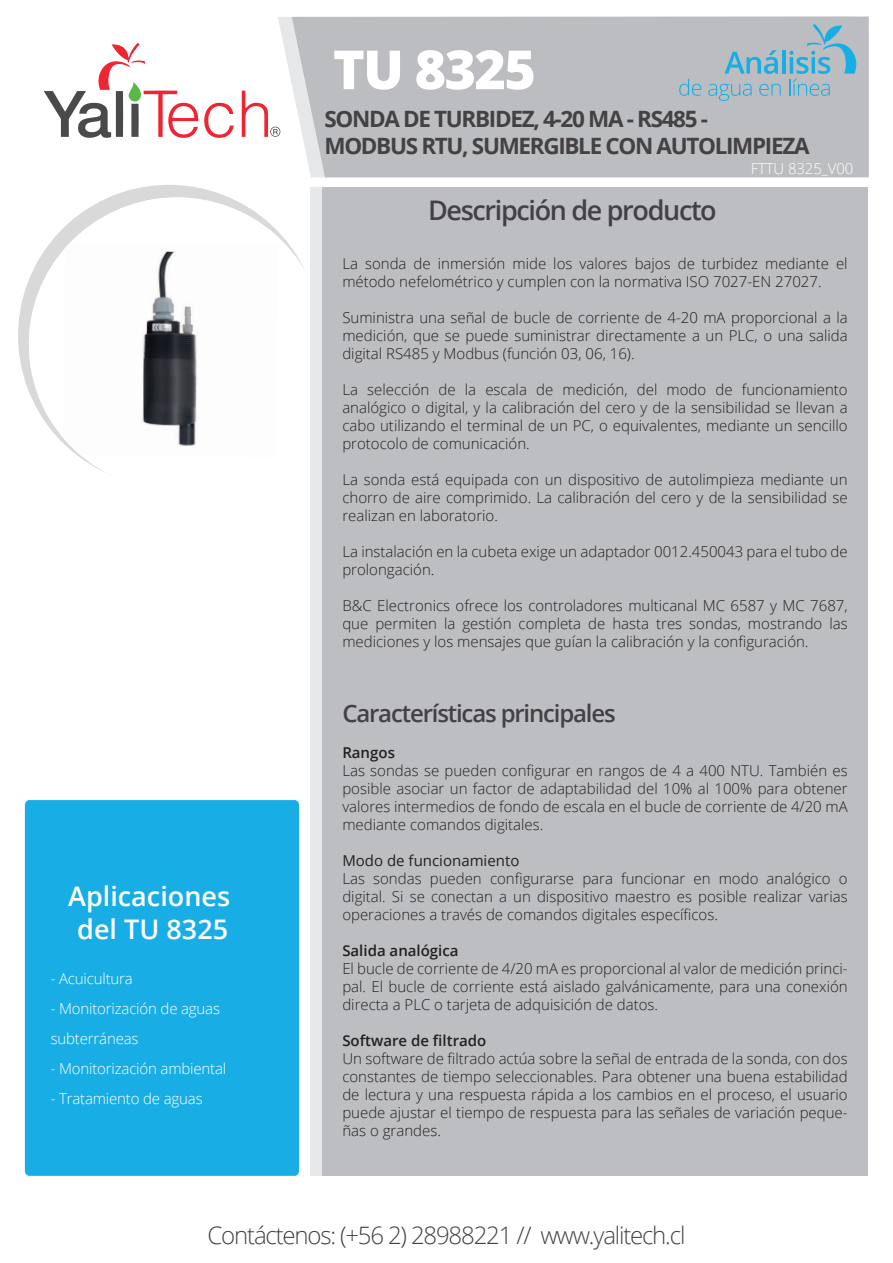
<style>
.page{position:relative;width:893px;height:1263px;background:#fff}
.page>*{position:absolute;margin:0;border:0;box-sizing:border-box;transform-origin:0 0}
.t1{font:800 54px "Open Sans";letter-spacing:-.03em;color:#fff}
.t2{font:600 27px "Open Sans";letter-spacing:-.05em;color:#444146}
.t3{font:600 27px/32.4px "Open Sans";color:#fff;text-align:center}
.t4{font:300 24px "Open Sans";letter-spacing:-.05em;color:#444145}
.t5{font:600 24px "Open Sans";letter-spacing:-.05em;color:#444146}
.t6{font:700 22.5px/27px "Open Sans";letter-spacing:-.06em;color:#444145}
.t7{font:300 15px/18px "Open Sans";color:#231f20;text-align:justify}
.t8{font:300 15px/30px "Open Sans";letter-spacing:-.01em;color:#fff}
.t9{font:600 15px "Open Sans";color:#231f20}
.t10{font:15px "Open Sans";color:#231f20}
</style>
<div class="page">
<svg style="left:278px;top:17px;width:14px;height:116px"></svg>
<div style="left:292px;top:17px;width:577px;height:160px;background:#bcbdc0"></div>
<svg style="left:204px;top:103px;width:30px;height:35px"></svg>
<svg style="left:44px;top:43px;width:154px;height:95px"></svg>
<svg style="left:242px;top:91px;width:38px;height:46px"></svg>
<svg style="left:725px;top:50px;width:53px;height:24px"></svg>
<hr style="left:782px;top:50px;width:3px;height:24px;background:#15aee5">
<svg style="left:679px;top:79px;width:22px;height:17px"></svg>
<svg style="left:708px;top:84px;width:44px;height:17px"></svg>
<svg style="left:759px;top:84px;width:22px;height:12px"></svg>
<svg style="left:789px;top:24px;width:67px;height:72px;background:#97b9c7"></svg>
<svg style="left:18px;top:185px;width:293px;height:164px"></svg>
<svg style="left:19px;top:197px;width:292px;height:303px"></svg>
<img style="left:63px;top:242px;width:215px;height:215px">
<div style="left:322px;top:187px;width:546px;height:989px;background:#bdbec1"></div>
<div style="left:25px;top:800px;width:274px;height:376px;background:#18aee5;border-radius:5px"></div>
<h1 class="t1" style="left:333px;top:28px;width:205px">TU 8325</h1>
<h3 class="t6" style="left:324px;top:105px;width:487px">SONDA DE TURBIDEZ, 4-20 MA - RS485 -<br>MODBUS RTU, SUMERGIBLE CON AUTOLIMPIEZA</h3>
<p class="t8" style="left:751px;top:154px;width:104px">FTTU 8325_V00</p>
<h2 class="t3" style="left:68px;top:880px;width:164px">Aplicaciones del TU 8325</h2>
<p class="t8" style="left:51px;top:963px;width:84px">- Acuicultura</p>
<p class="t8" style="left:51px;top:993px;width:171px">- Monitorización de aguas subterráneas</p>
<p class="t8" style="left:51px;top:1053px;width:177px">- Monitorización ambiental</p>
<p class="t8" style="left:51px;top:1083px;width:153px">- Tratamiento de aguas</p>
<h2 class="t2" style="left:428px;top:192px;width:290px">Descripción de producto</h2>
<p class="t7" style="left:342px;top:254px;width:507px">La sonda de inmersión mide los valores bajos de turbidez mediante el método nefelométrico y cumplen con la normativa ISO 7027-EN 27027.</p>
<p class="t7" style="left:342px;top:308px;width:507px">Suministra una señal de bucle de corriente de 4-20 mA proporcional a la medición, que se puede suministrar directamente a un PLC, o una salida digital RS485 y Modbus (función 03, 06, 16).</p>
<p class="t7" style="left:342px;top:380px;width:507px">La selección de la escala de medición, del modo de funcionamiento analógico o digital, y la calibración del cero y de la sensibilidad se llevan a cabo utilizando el terminal de un PC, o equivalentes, mediante un sencillo protocolo de comunicación.</p>
<p class="t7" style="left:342px;top:470px;width:507px">La sonda está equipada con un dispositivo de autolimpieza mediante un chorro de aire comprimido. La calibración del cero y de la sensibilidad se realizan en laboratorio.</p>
<p class="t7" style="left:342px;top:542px;width:507px">La instalación en la cubeta exige un adaptador 0012.450043 para el tubo de prolongación.</p>
<p class="t7" style="left:342px;top:596px;width:507px">B&amp;C Electronics ofrece los controladores multicanal MC 6587 y MC 7687, que permiten la gestión completa de hasta tres sondas, mostrando las mediciones y los mensajes que guían la calibración y la configuración.</p>
<h3 class="t5" style="left:342px;top:697px;width:275px">Características principales</h3>
<p class="t9" style="left:342px;top:743px;width:54px">Rangos</p>
<p class="t7" style="left:342px;top:761px;width:507px">Las sondas se pueden configurar en rangos de 4 a 400 NTU. También es posible asociar un factor de adaptabilidad del 10% al 100% para obtener valores intermedios de fondo de escala en el bucle de corriente de 4/20 mA mediante comandos digitales.</p>
<p class="t10" style="left:342px;top:851px;width:179px">Modo de funcionamiento</p>
<p class="t7" style="left:342px;top:869px;width:507px">Las sondas pueden configurarse para funcionar en modo analógico o digital. Si se conectan a un dispositivo maestro es posible realizar varias operaciones a través de comandos digitales específicos.</p>
<p class="t9" style="left:342px;top:941px;width:118px">Salida analógica</p>
<p class="t7" style="left:342px;top:959px;width:507px">El bucle de corriente de 4/20 mA es proporcional al valor de medición princi&shy;pal. El bucle de corriente está aislado galvánicamente, para una conexión directa a PLC o tarjeta de adquisición de datos.</p>
<p class="t9" style="left:342px;top:1031px;width:145px">Software de filtrado</p>
<p class="t7" style="left:342px;top:1049px;width:507px">Un software de filtrado actúa sobre la señal de entrada de la sonda, con dos constantes de tiempo seleccionables. Para obtener una buena estabilidad de lectura y una respuesta rápida a los cambios en el proceso, el usuario puede ajustar el tiempo de respuesta para las señales de variación peque&shy;ñas o grandes.</p>
<h3 class="t4" style="left:208px;top:1219px;width:479px">Contáctenos: (+56 2) 28988221 // www.yalitech.cl</h3>
</div>
